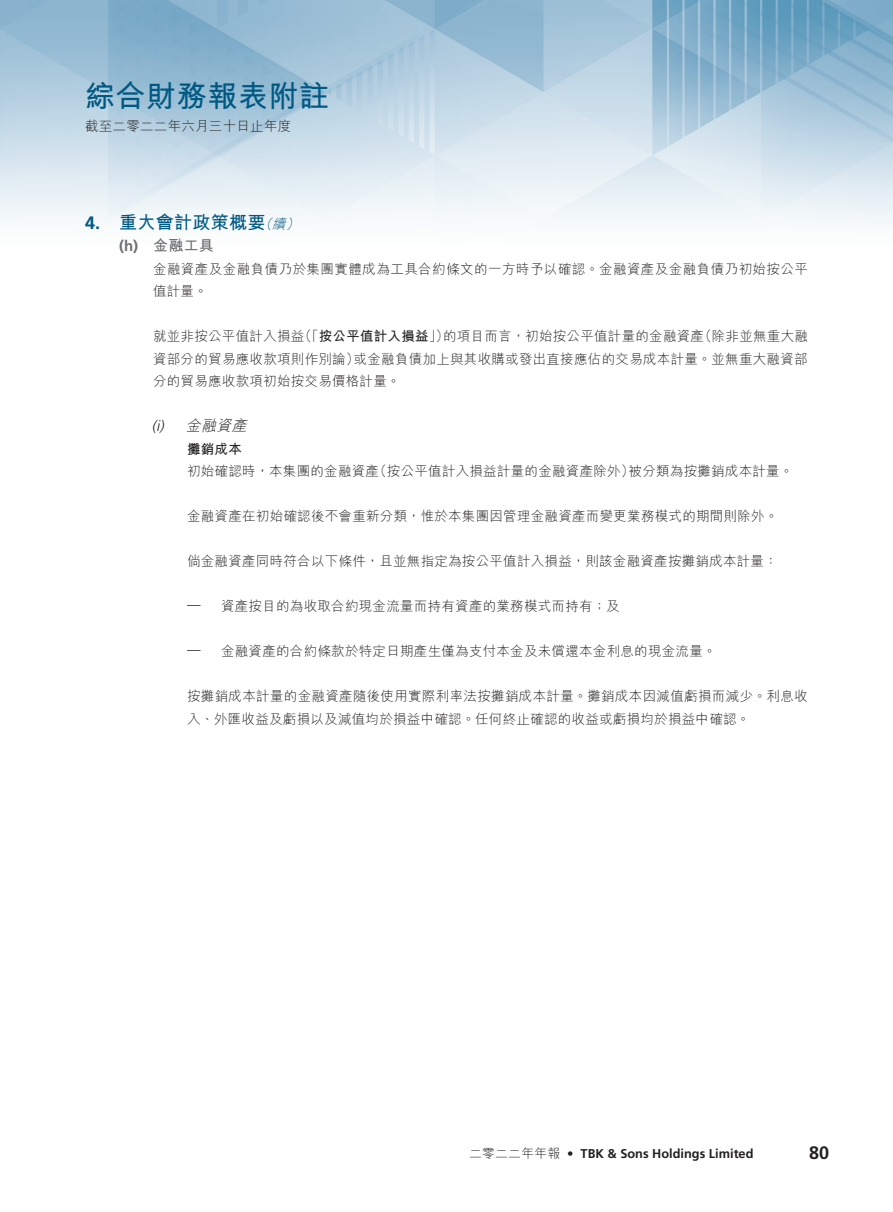
<style>
.page{position:relative;width:893px;height:1212px;background:#fff}
.page>*{position:absolute;margin:0;border:0;box-sizing:border-box;transform-origin:0 0}
.t1{font:700 30px "M Hei HK";letter-spacing:.02em;color:#005983}
._01_H1{font:700 18px "M Hei HK";letter-spacing:.02em;color:#005983}
.t2{font:700 18px "Frutiger LT Std";color:#231f20}
._01_H1-2{font:700 18px "Frutiger LT Std";color:#005983}
._02_H2{font:700 15px "M Hei HK";color:#6c6d70}
._03_H3{font:italic 300 15px "M Hei HK";color:#231f20}
._02_H2-2{font:700 15px "Frutiger LT Std";color:#6c6d70}
._03_H3-2{font:italic 300 15px "Frutiger LT Std";color:#231f20}
._00_txt{font:300 13.5px/22.5px "M Hei HK";letter-spacing:.02em;color:#231f20}
._00_txt-2{font:700 13.5px "M Hei HK";letter-spacing:.02em;color:#231f20}
._04_H4{font:700 13.5px "M Hei HK";color:#231f20}
._01_H1-3{font:italic 300 13.5px "M Hei HK";color:#005983}
._00_txt-3{font:300 13.5px "Frutiger LT Std";color:#231f20}
.t3{font:700 12.75px "Frutiger LT Std";color:#231f20}
.t4{font:300 12.75px "M Hei HK";letter-spacing:.02em;color:#231f20}
.t5{font:300 12.75px "Frutiger LT Std";color:#231f20}
.s1{font-weight:300}
</style>
<div class="page">
<img style="left:0;top:0;width:893px;height:224px">
<h1 class="t1" style="left:85px;top:74px;width:246px">綜合財務報表附註</h1>
<p class="_00_txt" style="left:85px;top:114px;width:208px">截至二零二二年六月三十日止年度</p>
<p class="_01_H1-2" style="left:85px;top:212px;width:17px">4.</p>
<p class="_01_H1" style="left:119px;top:209px;width:148px">重大會計政策概要</p>
<p class="_01_H1-3" style="left:272px;top:217px;width:18px">續</p>
<p class="_01_H1-3" style="left:259px;top:217px;width:18px">（</p>
<p class="_01_H1-3" style="left:286px;top:217px;width:18px">(</p>
<p class="_02_H2-2" style="left:119px;top:237px;width:21px">h( )</p>
<p class="_02_H2" style="left:153px;top:235px;width:62px">金融工具</p>
<p class="_00_txt" style="left:153px;top:257px;width:656px">金融資產及金融負債乃於集團實體成為工具合約條文的一方時予以確認。金融資產及金融負債乃初始按公平值計量。</p>
<p class="_00_txt" style="left:698px;top:325px;width:111px">（除非並無重大融</p>
<p class="_00_txt-2" style="left:299px;top:326px;width:152px"><span class="s1">（「</span>按公平值計入損益<span class="s1">」）</span></p>
<p class="_00_txt" style="left:443px;top:325px;width:262px">的項目而言，初始按公平值計量的金融資產</p>
<p class="_00_txt" style="left:153px;top:325px;width:153px">就並非按公平值計入損益</p>
<p class="_00_txt" style="left:153px;top:347px;width:249px">資部分的貿易應收款項則作別論）<br>分的貿易應收款項初始按交易價格計量。</p>
<p class="_03_H3" style="left:186px;top:418px;width:66px">金融資產</p>
<p class="_00_txt" style="left:354px;top:347px;width:456px">或金融負債加上與其收購或發出直接應佔的交易成本計量。並無重大融資部</p>
<p class="_03_H3-2" style="left:152px;top:417px;width:17px">)i(</p>
<p class="_04_H4" style="left:187px;top:439px;width:56px">攤銷成本</p>
<p class="_00_txt" style="left:373px;top:460px;width:262px">（按公平值計入損益計量的金融資產除外）</p>
<p class="_00_txt" style="left:629px;top:460px;width:166px">被分類為按攤銷成本計量。</p>
<p class="_00_txt" style="left:187px;top:460px;width:193px">初始確認時，本集團的金融資產</p>
<p class="_00_txt" style="left:187px;top:505px;width:593px">金融資產在初始確認後不會重新分類，惟於本集團因管理金融資產而變更業務模式的期間則除外。</p>
<p class="_00_txt" style="left:187px;top:550px;width:592px">倘金融資產同時符合以下條件，且並無指定為按公平值計入損益，則該金融資產按攤銷成本計量：</p>
<p class="_00_txt" style="left:221px;top:595px;width:400px">資產按目的為收取合約現金流量而持有資產的業務模式而持有；及</p>
<p class="_00_txt-3" style="left:187px;top:597px;width:15px">—</p>
<p class="_00_txt" style="left:221px;top:640px;width:497px">金融資產的合約條款於特定日期產生僅為支付本金及未償還本金利息的現金流量。</p>
<p class="_00_txt-3" style="left:187px;top:642px;width:15px">—</p>
<p class="_00_txt" style="left:187px;top:685px;width:622px">按攤銷成本計量的金融資產隨後使用實際利率法按攤銷成本計量。攤銷成本因減值虧損而減少。利息收入、外匯收益及虧損以及減值均於損益中確認。任何終止確認的收益或虧損均於損益中確認。</p>
<p class="t4" style="left:469px;top:1147px;width:92px">二零二二年年報</p>
<p class="t5" style="left:567px;top:1146px;width:8px">•</p>
<p class="t3" style="left:581px;top:1146px;width:174px">TBK &amp; Sons Holdings Limited</p>
<h2 class="t2" style="left:809px;top:1142px;width:22px">80</h2>
</div>
